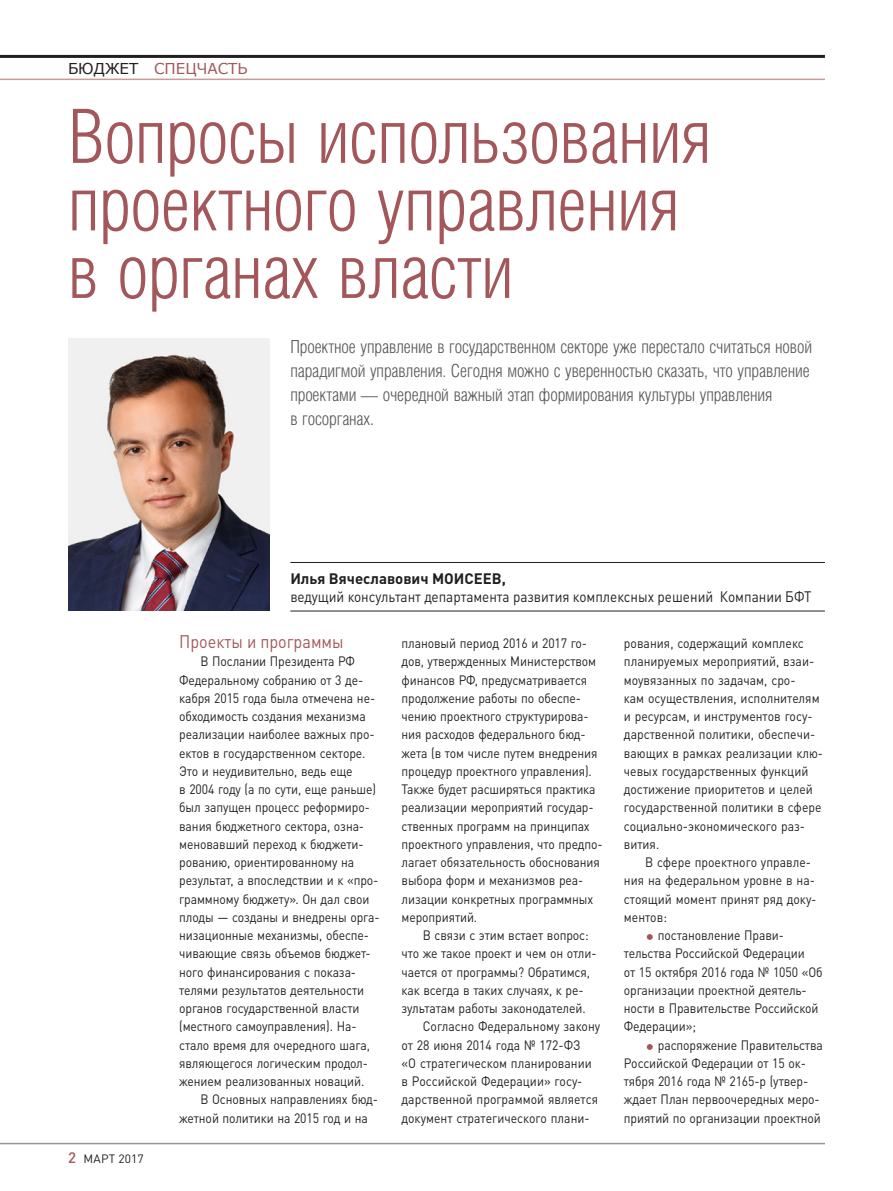
<style>
.page{position:relative;width:893px;height:1191px;background:#fff}
.page>*{position:absolute;margin:0;border:0;box-sizing:border-box;transform-origin:0 0}
.Head{font:75px/67.5px "Helios Cond Light C";letter-spacing:-.005em;color:#a3575a}
.Lider{font:18px/24px "Helios Cond Light C";letter-spacing:-.005em;color:#57585a}
.Subhead{font:18px "DIN Pro";color:#a3575a;scale:.9 1}
.Dolznost{font:15px "DIN Pro";color:#231f20;scale:.9 1}
.Name{font:700 15px "DIN Pro";color:#231f20}
.t1{font:15px "MS Reference Sans Serif";color:#a3575a}
.Body_Text{font:13.5px/18.3px "DIN Pro";letter-spacing:-.005em;color:#231f20;scale:.9 1}
.t2{font:12px "DIN Pro";letter-spacing:.005em;color:#231f20}
.s1{color:#231f20}
.s2{font-weight:500;font-size:15px;color:#a3575a}
.s3{font-size:18px;color:#a3575a}
</style>
<div class="page">
<hr style="left:0;top:55px;width:825px;height:3px;background:#231f20">
<hr style="left:0;top:79px;width:825px;height:1px;background:#c89d99">
<hr style="left:0;top:1142px;width:825px;height:2px;background:#939598">
<hr style="left:290px;top:562px;width:535px;height:1px;background:#231f20">
<hr style="left:290px;top:610px;width:535px;height:1px;background:#231f20">
<img style="left:68px;top:338px;width:201px;height:273px">
<p class="t1" style="left:68px;top:59px;width:181px"><span class="s1">БЮДЖЕТ</span> СПЕЦЧАСТЬ</p>
<p class="Head" style="left:68px;top:102px;width:645px">Вопросы использования проектного управления в органах власти</p>
<p class="Lider" style="left:290px;top:334px;width:523px">Проектное управление в государственном секторе уже перестало считаться новой парадигмой управления. Сегодня можно с уверенностью сказать, что управление проектами — очередной важный этап формирования культуры управления<br>в госорганах.</p>
<p class="Name" style="left:290px;top:566px;width:217px">Илья Вячеславович МОИСЕЕВ,</p>
<p class="Dolznost" style="left:290px;top:585px;width:581px">ведущий консультант департамента развития комплексных решений Компании БФТ</p>
<p class="t2" style="left:68px;top:1149px;width:77px"><span class="s2">2</span> МАРТ 2017</p>
<p class="Subhead" style="left:179px;top:627px;width:184px">Проекты и программы</p>
<p class="Body_Text" style="left:179px;top:651px;width:224px;text-indent:21px">В Послании Президента РФ<br>Федеральному собранию от 3 де‑ кабря 2015 года была отмечена не‑ обходимость создания механизма реализации наиболее важных про‑ ектов в государственном секторе.<br>Это и неудивительно, ведь еще<br>в 2004 году (а по сути, еще раньше) был запущен процесс реформиро‑ вания бюджетного сектора, озна‑ меновавший переход к бюджети‑ рованию, ориентированному на результат, а впоследствии и к «про‑ граммному бюджету». Он дал свои плоды — созданы и внедрены орга‑ низационные механизмы, обеспе‑ чивающие связь объемов бюджет‑ ного финансирования с показа‑ телями результатов деятельности органов государственной власти (местного самоуправления). На‑ стало время для очередного шага, являющегося логическим продол‑ жением реализованных новаций.</p>
<p class="Body_Text" style="left:179px;top:1089px;width:222px;text-indent:21px">В Основных направлениях бюд‑ жетной политики на 2015 год и на</p>
<p class="Body_Text" style="left:402px;top:633px;width:225px">плановый период 2016 и 2017 го‑ дов, утвержденных Министерством финансов РФ, предусматривается продолжение работы по обеспе‑ чению проектного структурирова‑ ния расходов федерального бюд‑ жета (в том числе путем внедрения процедур проектного управления).<br>Также будет расширяться практика реализации мероприятий государ‑ ственных программ на принципах проектного управления, что предпо‑ лагает обязательность обоснования выбора форм и механизмов реа‑ лизации конкретных программных мероприятий.</p>
<p class="Body_Text" style="left:402px;top:925px;width:218px;text-indent:21px">В связи с этим встает вопрос: что же такое проект и чем он отли‑ чается от программы? Обратимся, как всегда в таких случаях, к ре‑ зультатам работы законодателей.</p>
<p class="Body_Text" style="left:402px;top:1016px;width:222px;text-indent:21px">Согласно Федеральному закону от 28 июня 2014 года № 172‑ФЗ<br>«О стратегическом планировании в Российской Федерации» госу‑ дарственной программой является документ стратегического плани‑</p>
<p class="Body_Text" style="left:624px;top:633px;width:223px">рования, содержащий комплекс планируемых мероприятий, взаи‑ моувязанных по задачам, сро‑<br>кам осуществления, исполнителям и ресурсам, и инструментов госу‑ дарственной политики, обеспечи‑ вающих в рамках реализации клю‑ чевых государственных функций достижение приоритетов и целей государственной политики в сфере социально-экономического раз‑ вития.</p>
<p class="Body_Text" style="left:624px;top:852px;width:215px;text-indent:21px">В сфере проектного управле‑ ния на федеральном уровне в на‑ стоящий момент принят ряд доку‑ ментов:</p>
<p class="Body_Text" style="left:624px;top:925px;width:222px;text-indent:21px"><span class="s3">•</span> постановление Прави‑ тельства Российской Федерации<br>от 15 октября 2016 года № 1050 «Об организации проектной деятель‑ ности в Правительстве Российской<br>Федерации»;</p>
<p class="Body_Text" style="left:624px;top:1034px;width:223px;text-indent:21px"><span class="s3">•</span> распоряжение Правительства<br>Российской Федерации от 15 ок‑ тября 2016 года № 2165-р (утвер‑ ждает План первоочередных меро‑ приятий по организации проектной</p>
</div>
